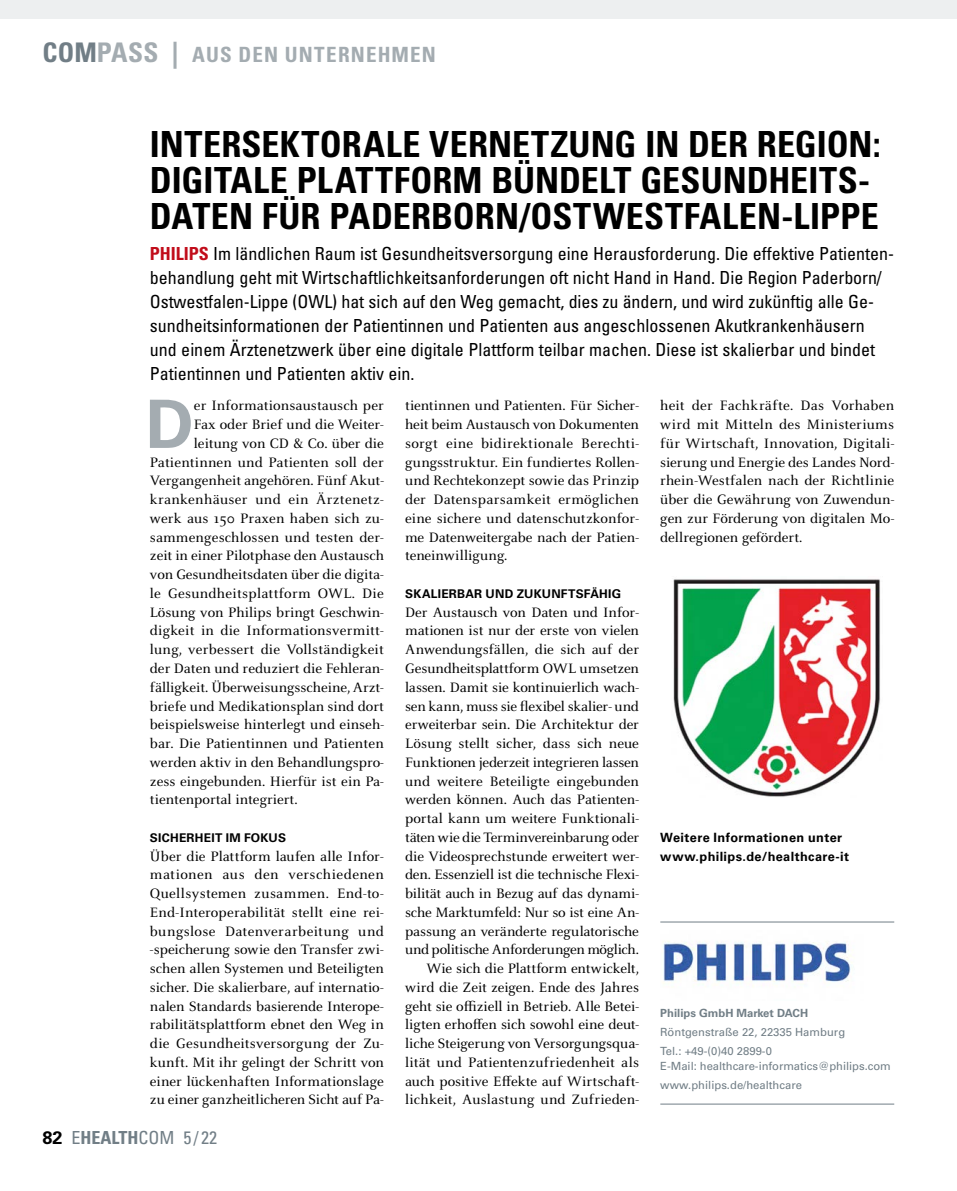
<style>
.page{position:relative;width:957px;height:1191px;background:#fff}
.page>*{position:absolute;margin:0;border:0;box-sizing:border-box;transform-origin:0 0}
.t1{font:700 66.9px "Univers LT Std";color:#a4acb1}
.t2{font:700 condensed 36px/36px "Univers LT Std";letter-spacing:.005em;color:#000}
.t3{font:700 condensed 21px "Univers LT Std";letter-spacing:.055em;color:#a4acb1}
.t4{font:condensed 18px/24px "Univers LT Std";color:#000}
.t5{font:condensed 18px "Univers LT Std";color:#717e86}
.t6{font:15px/18.8px "Celeste OT";color:#000;text-align:justify}
.t7{font:15px "Celeste OT";letter-spacing:.02em;color:#000}
.t8{font:700 12.75px/18.8px "Univers LT Std";letter-spacing:.03em;color:#000}
.t9{font:700 12px "Univers LT Std";letter-spacing:.02em;color:#000}
.t10{font:11.25px/19.2px "Univers LT Std";color:#717e86}
.t11{font:700 11.25px "Univers LT Std";color:#717e86}
.s1{font-size:27px;color:#717e86}
.s2{font-size:27px}
.s3{font-weight:700;color:#c10c1a}
.s4{font-weight:700;font-stretch:normal;color:#000}
.s5{font-weight:700}
</style>
<div class="page">
<div style="left:0;top:0;width:957px;height:19px;background:#edeff0"></div>
<hr style="left:660px;top:921px;width:234px;height:1px;background:#717e86">
<img style="left:663px;top:941px;width:189px;height:46px">
<hr style="left:660px;top:1103px;width:234px;height:1px;background:#717e86">
<img style="left:673px;top:579px;width:207px;height:218px">
<h3 class="t3" style="left:43px;top:42px;width:395px"><span class="s1">COM</span><span class="s2">PASS |</span> AUS DEN UNTERNEHMEN</h3>
<h2 class="t2" style="left:150px;top:126px;width:732px">INTERSEKTORALE VERNETZUNG IN DER REGION:<br>DIGITALE PLATTFORM BÜNDELT GESUNDHEITS-<br>DATEN FÜR PADERBORN/OSTWESTFALEN-LIPPE</h2>
<p class="t4" style="left:150px;top:241px;width:746px"><span class="s3">PHILIPS</span> Im ländlichen Raum ist Gesundheitsversorgung eine Herausforderung. Die effektive Patienten&shy;behandlung geht mit Wirtschaftlichkeitsanforderungen oft nicht Hand in Hand. Die Region Paderborn/ Ostwestfalen-Lippe (OWL) hat sich auf den Weg gemacht, dies zu ändern, und wird zukünftig alle Ge&shy;sundheitsinformationen der Patientinnen und Patienten aus angeschlossenen Akutkrankenhäusern und einem Ärztenetzwerk über eine digitale Plattform teilbar machen. Diese ist skalierbar und bindet Patientinnen und Patienten aktiv ein.</p>
<h1 class="t1" style="left:146px;top:385px;width:50px">D</h1>
<p class="t6" style="left:194px;top:396px;width:191px">er Informationsaustausch per</p>
<p class="t6" style="left:405px;top:396px;width:235px">tientinnen und Patienten. Für Sicher&shy;heit beim Austausch von Dokumenten sorgt eine bidirektionale Berechti&shy;gungsstruktur. Ein fundiertes Rollen&shy;und Rechtekonzept sowie das Prinzip der Datensparsamkeit ermöglichen eine sichere und datenschutzkonfor&shy;me Datenweitergabe nach der Patien&shy;teneinwilligung.</p>
<p class="t9" style="left:405px;top:586px;width:217px">SKALIERBAR UND ZUKUNFTSFÄHIG</p>
<p class="t6" style="left:405px;top:602px;width:235px;text-align:right">Der Austausch von Daten und Infor&shy;mationen ist nur der erste von vielen Anwendungsfällen, die sich auf der Gesundheitsplattform OWL umsetzen lassen. Damit sie kontinuierlich wach&shy;sen kann, muss sie flexibel skalier- und erweiterbar sein. Die Architektur der Lösung stellt sicher, dass sich neue Funktionen jederzeit integrieren lassen und weitere Beteiligte eingebunden werden können. Auch das Patienten&shy;portal kann um weitere Funktionali&shy;täten wie die Terminvereinbarung oder die Videosprechstunde erweitert wer&shy;den. Essenziell ist die technische Flexi&shy;bilität auch in Bezug auf das dynami&shy;sche Marktumfeld: Nur so ist eine An&shy;passung an veränderte regulatorische und politische Anforderungen möglich.<br>Wie sich die Plattform entwickelt, wird die Zeit zeigen. Ende des Jahres geht sie offiziell in Betrieb. Alle Betei&shy;ligten erhoffen sich sowohl eine deut&shy;liche Steigerung von Versorgungsqua&shy;lität und Patientenzufriedenheit als auch positive Effekte auf Wirtschaft&shy;lichkeit, Auslastung und Zufrieden-</p>
<p class="t6" style="left:660px;top:396px;width:235px">heit der Fachkräfte. Das Vorhaben wird mit Mitteln des Ministeriums für Wirtschaft, Innovation, Digitali&shy;sierung und Energie des Landes Nord&shy;rhein-Westfalen nach der Richtlinie über die Gewährung von Zuwendun&shy;gen zur Förderung von digitalen Mo&shy;dellregionen gefördert.</p>
<p class="t6" style="left:194px;top:415px;width:191px">Fax oder Brief und die Weiter-</p>
<p class="t6" style="left:194px;top:434px;width:191px">leitung von CD &amp; Co. über die</p>
<p class="t6" style="left:150px;top:452px;width:235px">Patientinnen und Patienten soll der</p>
<p class="t6" style="left:150px;top:471px;width:236px">Vergangenheit angehören. Fünf Akut-</p>
<p class="t7" style="left:150px;top:491px;width:235px">krankenhäuser und ein Ärztenetz-</p>
<p class="t6" style="left:150px;top:509px;width:235px">werk aus 150 Praxen haben sich zu-</p>
<p class="t6" style="left:150px;top:527px;width:235px">sammengeschlossen und testen der-</p>
<p class="t6" style="left:150px;top:546px;width:236px">zeit in einer Pilotphase den Austausch</p>
<p class="t6" style="left:150px;top:565px;width:235px">von Gesundheitsdaten über die digita-</p>
<p class="t7" style="left:150px;top:584px;width:235px">le Gesundheitsplattform OWL. Die</p>
<p class="t6" style="left:150px;top:602px;width:235px">Lösung von Philips bringt Geschwin-</p>
<p class="t6" style="left:150px;top:621px;width:235px">digkeit in die Informationsvermitt-</p>
<p class="t6" style="left:150px;top:640px;width:235px">lung, verbessert die Vollständigkeit</p>
<p class="t6" style="left:150px;top:659px;width:235px">der Daten und reduziert die Fehleran-</p>
<p class="t6" style="left:150px;top:677px;width:235px">fälligkeit. Überweisungsscheine, Arzt-</p>
<p class="t6" style="left:150px;top:696px;width:235px">briefe und Medikationsplan sind dort</p>
<p class="t6" style="left:150px;top:715px;width:235px">beispielsweise hinterlegt und einseh-</p>
<p class="t6" style="left:150px;top:734px;width:235px">bar. Die Patientinnen und Patienten</p>
<p class="t6" style="left:150px;top:752px;width:235px">werden aktiv in den Behandlungspro-</p>
<p class="t6" style="left:150px;top:771px;width:235px">zess eingebunden. Hierfür ist ein Pa-</p>
<p class="t6" style="left:150px;top:790px;width:149px">tientenportal integriert.</p>
<p class="t9" style="left:150px;top:830px;width:138px">SICHERHEIT IM FOKUS</p>
<p class="t6" style="left:150px;top:846px;width:235px">Über die Plattform laufen alle Infor&shy;mationen aus den verschiedenen Quellsystemen zusammen. End-to-End-Interoperabilität stellt eine rei&shy;bungslose Datenverarbeitung und -speicherung sowie den Transfer zwi&shy;schen allen Systemen und Beteiligten sicher. Die skalierbare, auf internatio&shy;nalen Standards basierende Interope&shy;rabilitätsplattform ebnet den Weg in die Gesundheitsversorgung der Zu&shy;kunft. Mit ihr gelingt der Schritt von einer lückenhaften Informationslage zu einer ganzheitlicheren Sicht auf Pa-</p>
<p class="t8" style="left:660px;top:828px;width:190px">Weitere Informationen unter www.philips.de/healthcare-it</p>
<p class="t11" style="left:660px;top:1006px;width:149px">Philips GmbH Market DACH</p>
<p class="t10" style="left:660px;top:1022px;width:186px">Röntgenstraße 22, 22335 Hamburg<br>Tel.: +49-(0)40 2899-0</p>
<p class="t10" style="left:660px;top:1056px;width:232px">E-Mail: healthcare-informatics@philips.com www.philips.de/healthcare</p>
<p class="t5" style="left:43px;top:1126px;width:176px"><span class="s4">82</span> E<span class="s5">HEALTH</span>COM 5 / 22</p>
</div>
